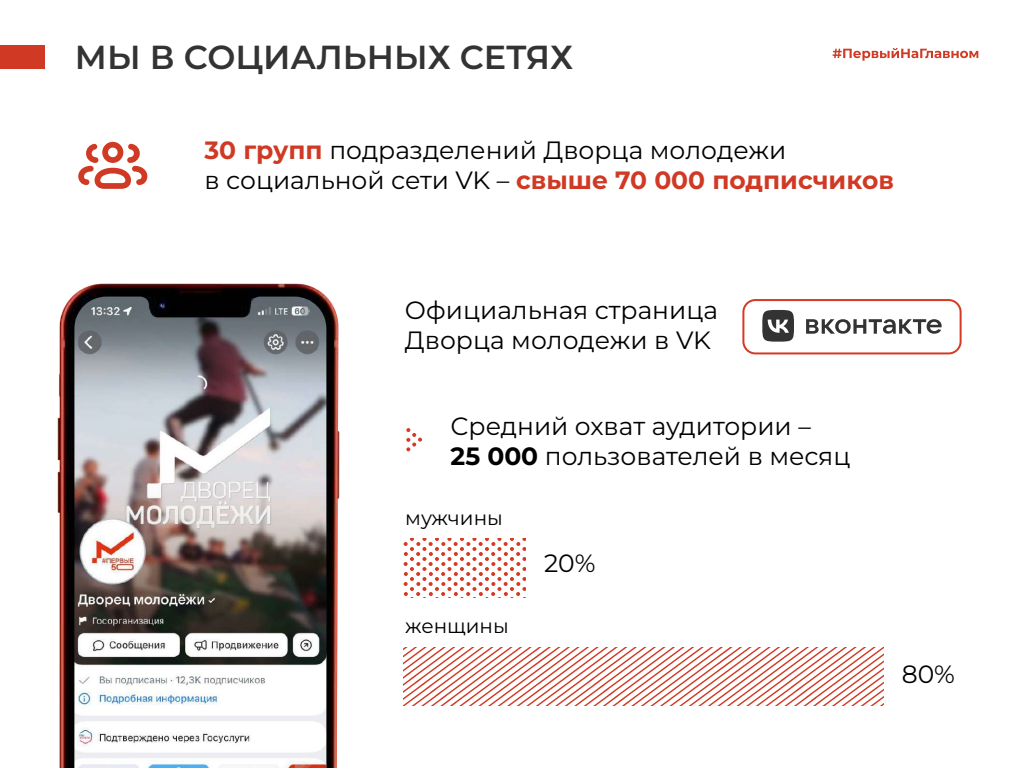
<style>
.page{position:relative;width:1024px;height:768px;background:#fff}
.page>*{position:absolute;margin:0;border:0;box-sizing:border-box;transform-origin:0 0}
.t1{font:600 33.3px "Montserrat";color:#333}
.t2{font:25px/30px "Montserrat";color:#000}
.t3{font:20px "Montserrat";color:#000}
.s1{font-weight:700;color:#d03a24}
.s2{font-weight:700}
</style>
<div class="page">
<div style="left:742px;top:299px;width:220px;height:55px;border:2px solid #d53a24;border-radius:12px"></div>
<svg style="left:406px;top:428px;width:16px;height:23px"></svg>
<div style="left:0;top:46px;width:45px;height:23px;background:#d03a24"></div>
<img style="left:57px;top:283px;width:283px;height:485px">
<svg style="left:806px;top:319px;width:136px;height:15px"></svg>
<svg style="left:762px;top:310px;width:32px;height:32px"></svg>
<svg style="left:78px;top:142px;width:69px;height:47px"></svg>
<svg style="left:404px;top:538px;width:122px;height:60px"></svg>
<svg style="left:404px;top:647px;width:480px;height:59px"></svg>
<svg style="left:833px;top:48px;width:145px;height:13px"></svg>
<img style="left:74px;top:297px;width:252px;height:471px">
<h1 class="t1" style="left:75px;top:35px;width:500px">МЫ В СОЦИАЛЬНЫХ СЕТЯХ</h1>
<p class="t2" style="left:205px;top:134px;width:691px"><span class="s1">30 групп</span> подразделений Дворца молодежи<br>в социальной сети VK – <span class="s1">свыше 70 000 подписчиков</span></p>
<p class="t2" style="left:405px;top:294px;width:315px">Официальная страница<br>Дворца молодежи в VK</p>
<p class="t2" style="left:451px;top:410px;width:401px">Средний охват аудитории –<br><span class="s2">25 000</span> пользователей в месяц</p>
<p class="t3" style="left:405px;top:504px;width:99px">мужчины</p>
<p class="t3" style="left:405px;top:613px;width:105px">женщины</p>
<p class="t2" style="left:544px;top:547px;width:53px">20%</p>
<p class="t2" style="left:902px;top:658px;width:55px">80%</p>
</div>
